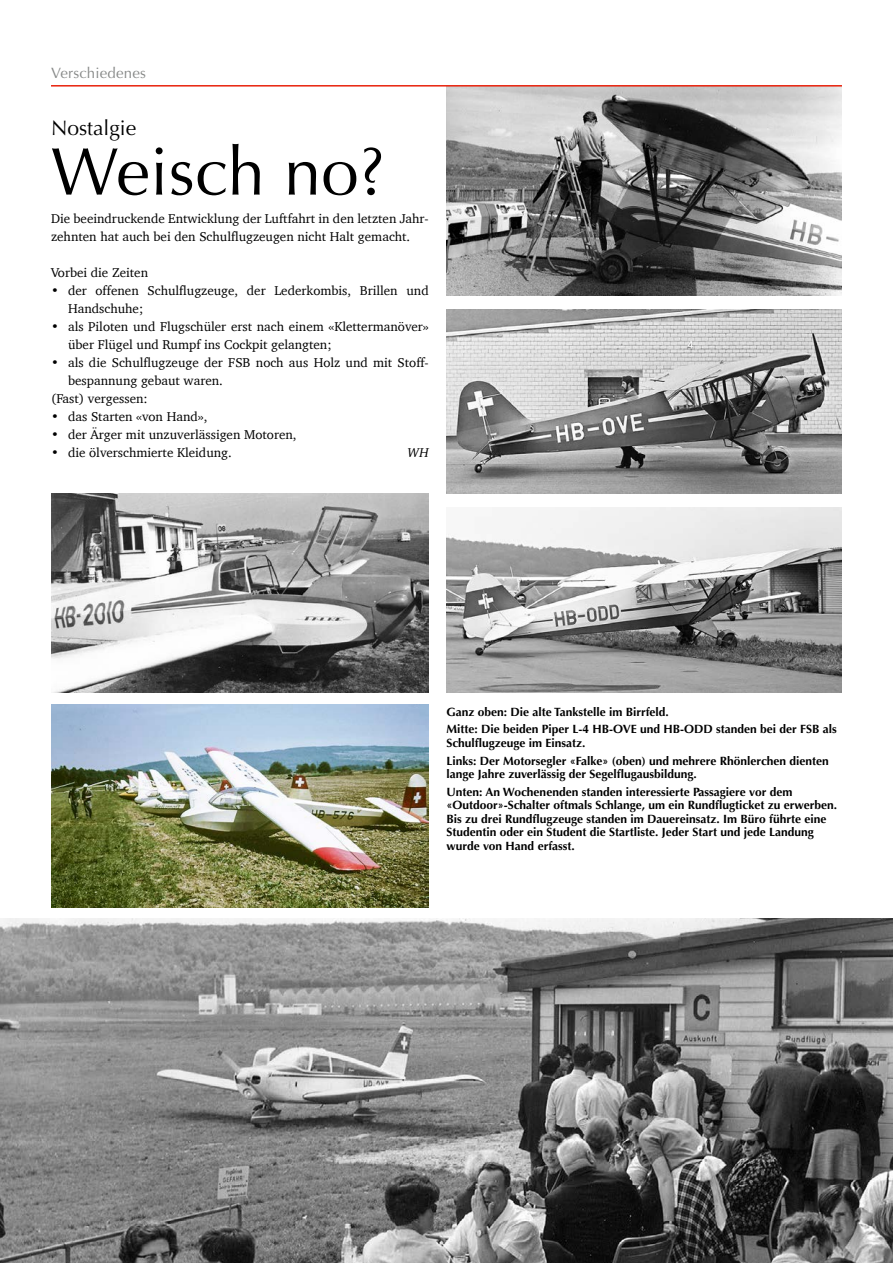
<style>
.page{position:relative;width:893px;height:1263px;background:#fff}
.page>*{position:absolute;margin:0;border:0;box-sizing:border-box;transform-origin:0 0}
.t1{font:67.5px "Optima";color:#000}
.t2{font:21px "Optima";color:#000}
.t3{font:15px "Optima";letter-spacing:.015em;color:#878988}
.t4{font:13.2px/18px "Charter";color:#000}
.t5{font:italic 13.2px "Charter";color:#000}
.t6{font:700 12px/17.7px "Optima";color:#000}
</style>
<div class="page">
<img style="left:51px;top:493px;width:378px;height:199px">
<img style="left:446px;top:87px;width:396px;height:208px">
<img style="left:51px;top:705px;width:378px;height:202px">
<img style="left:0;top:918px;width:893px;height:345px">
<img style="left:447px;top:507px;width:394px;height:185px">
<hr style="left:51px;top:85px;width:791px;height:2px;background:#e8210b">
<img style="left:446px;top:309px;width:396px;height:184px">
<p class="t3" style="left:51px;top:64px;width:96px">Verschiedenes</p>
<h2 class="t2" style="left:51px;top:115px;width:87px">Nostalgie</h2>
<h1 class="t1" style="left:51px;top:132px;width:335px">Weisch no?</h1>
<p class="t4" style="left:51px;top:210px;width:379px">Die beeindruckende Entwicklung der Luftfahrt in den letzten Jahr&shy;zehnten hat auch bei den Schulflugzeugen nicht Halt gemacht.</p>
<p class="t4" style="left:51px;top:264px;width:99px">Vorbei die Zeiten</p>
<p class="t4" style="left:68px;top:282px;width:362px;text-indent:-17px">• der offenen Schulflugzeuge, der Lederkombis, Brillen und<br>Handschuhe;</p>
<p class="t4" style="left:68px;top:318px;width:362px;text-indent:-17px">• als Piloten und Flugschüler erst nach einem «Klettermanöver» über Flügel und Rumpf ins Cockpit gelangten;</p>
<p class="t4" style="left:51px;top:354px;width:379px">• als die Schulflugzeuge der FSB noch aus Holz und mit Stoff-</p>
<p class="t4" style="left:68px;top:372px;width:156px">bespannung gebaut waren.</p>
<p class="t4" style="left:51px;top:389px;width:98px">(Fast) vergessen:</p>
<p class="t4" style="left:51px;top:407px;width:158px">• das Starten «von Hand»,</p>
<p class="t4" style="left:51px;top:425px;width:247px">• der Ärger mit unzuverlässigen Motoren,</p>
<p class="t4" style="left:51px;top:443px;width:182px">• die ölverschmierte Kleidung.</p>
<p class="t5" style="left:408px;top:442px;width:23px">WH</p>
<p class="t6" style="left:446px;top:703px;width:392px">Ganz oben: Die alte Tankstelle im Birrfeld.<br>Mitte: Die beiden Piper L-4 HB-OVE und HB-ODD standen bei der FSB als</p>
<p class="t6" style="left:446px;top:734px;width:384px">Schulflugzeuge im Einsatz.<br>Links: Der Motorsegler «Falke» (oben) und mehrere Rhönlerchen dienten</p>
<p class="t6" style="left:446px;top:765px;width:347px">lange Jahre zuverlässig der Segelflugausbildung.<br>Unten: An Wochenenden standen interessierte Passagiere vor dem</p>
<p class="t6" style="left:446px;top:799px;width:392px;line-height:13.5px">«Outdoor»-Schalter oftmals Schlange, um ein Rundflugticket zu erwerben.<br>Bis zu drei Rundflugzeuge standen im Dauereinsatz. Im Büro führte eine Studentin oder ein Student die Startliste. Jeder Start und jede Landung wurde von Hand erfasst.</p>
</div>
